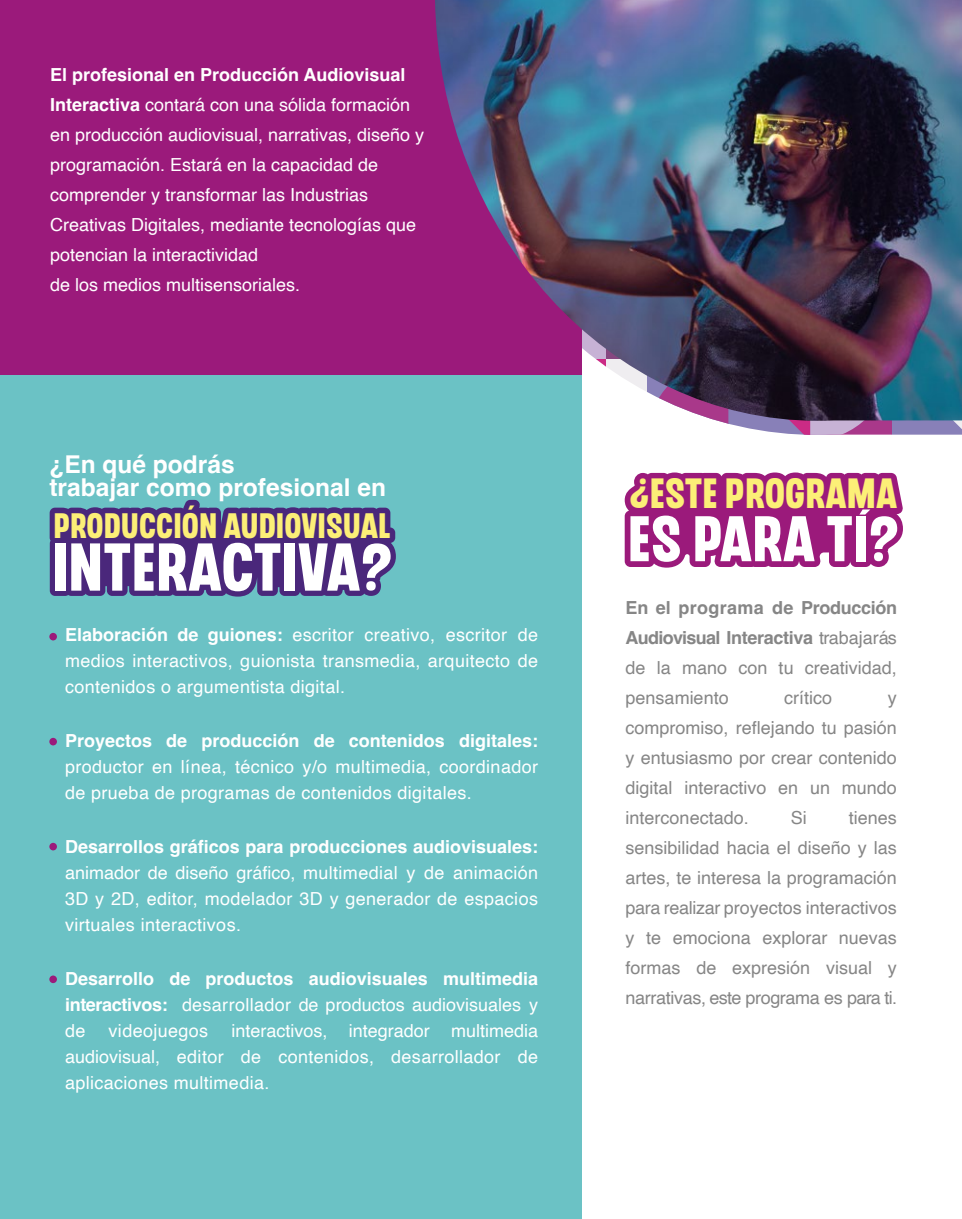
<style>
.page{position:relative;width:962px;height:1219px;background:#fff}
.page>*{position:absolute;margin:0;border:0;box-sizing:border-box;transform-origin:0 0}
.t1{font:67.4px "CHEDROS";letter-spacing:.02em;color:#fff}
.t2{font:64.2px "CHEDROS";letter-spacing:.02em;color:#fff}
.t3{font:42.2px "CHEDROS";letter-spacing:.02em;color:#fcef77}
.t4{font:35.4px "CHEDROS";letter-spacing:.02em;color:#fcef77}
.t5{font:700 24.6px/23.8px "Helvetica";color:#fff}
.t6{font:18px/26px "Helvetica";letter-spacing:.02em;color:#fff;text-align:justify}
.t7{font:18px/30px "Helvetica";color:#868686;text-align:justify}
.t8{font:18px/30px "Helvetica";color:#fff}
.t9{font:700 18px/26px "Helvetica";color:#fff;text-align:justify}
.t10{font:700 18px/30px "Helvetica";letter-spacing:-.02em;color:#868686;text-align:justify}
.s1{font-weight:700}
.s2{font-weight:400}
</style>
<div class="page">
<svg style="left:719px;top:421px;width:243px;height:14px;background:#ae8cbd"></svg>
<div style="left:0;top:0;width:581px;height:1219px;background:#6bc2c5"></div>
<div style="left:0;top:0;width:581px;height:374px;background:#9b1a7b"></div>
<img style="left:435px;top:0;width:527px;height:421px">
<svg style="left:625px;top:472px;width:278px;height:96px;background:#a12883"></svg>
<svg style="left:50px;top:500px;width:346px;height:97px;background:#4d3883"></svg>
<div style="left:49px;top:633px;width:8px;height:7px;background:#9b1a7b;border-radius:50%"></div>
<div style="left:49px;top:738px;width:8px;height:7px;background:#9b1a7b;border-radius:50%"></div>
<div style="left:49px;top:975px;width:8px;height:8px;background:#9b1a7b;border-radius:50%"></div>
<div style="left:49px;top:843px;width:8px;height:7px;background:#9b1a7b;border-radius:50%"></div>
<p class="t8" style="left:50px;top:60px;width:376px"><span class="s1">El profesional en Producción Audiovisual Interactiva</span> contará con una sólida formación en producción audiovisual, narrativas, diseño y programación. Estará en la capacidad de comprender y transformar las Industrias Creativas Digitales, mediante tecnologías que potencian la interactividad<br>de los medios multisensoriales.</p>
<h3 class="t5" style="left:49px;top:455px;width:338px">¿En qué podrás<br>trabajar como profesional en</h3>
<h3 class="t4" style="left:54px;top:505px;width:338px">PRODUCCIÓN AUDIOVISUAL</h3>
<h1 class="t1" style="left:53px;top:529px;width:341px">INTERACTIVA?</h1>
<p class="t6" style="left:65px;top:622px;width:475px"><span class="s1">Elaboración de guiones:</span> escritor creativo, escritor de medios interactivos, guionista transmedia, arquitecto de contenidos o argumentista digital.</p>
<p class="t9" style="left:65px;top:729px;width:475px">Proyectos de producción de contenidos digitales:</p>
<p class="t6" style="left:65px;top:754px;width:475px">productor en línea, técnico y/o multimedia, coordinador de prueba de programas de contenidos digitales.</p>
<p class="t9" style="left:65px;top:835px;width:475px">Desarrollos gráficos para producciones audiovisuales:</p>
<p class="t6" style="left:65px;top:860px;width:475px">animador de diseño gráfico, multimedial y de animación 3D y 2D, editor, modelador 3D y generador de espacios virtuales interactivos.</p>
<p class="t9" style="left:65px;top:967px;width:475px">Desarrollo de productos audiovisuales multimedia interactivos: <span class="s2">desarrollador de productos audiovisuales y de</span></p>
<p class="t6" style="left:65px;top:1018px;width:475px;text-indent:166px">interactivos, integrador multimedia audiovisual, editor de contenidos, desarrollador de aplicaciones multimedia.</p>
<p class="t6" style="left:109px;top:1018px;width:101px">videojuegos</p>
<h3 class="t3" style="left:629px;top:469px;width:269px">¿ESTE PROGRAMA</h3>
<h2 class="t2" style="left:628px;top:502px;width:272px">ES PARA TI?</h2>
<p class="t10" style="left:626px;top:595px;width:273px">En el programa de Producción Audiovisual Interactiva <span class="s2">trabajarás de la mano con tu creatividad, pensamiento</span></p>
<p class="t7" style="left:784px;top:683px;width:50px">crítico</p>
<p class="t7" style="left:626px;top:683px;width:273px;text-indent:262px">y compromiso, reflejando tu pasión y entusiasmo por crear contenido digital interactivo en un mundo interconectado.</p>
<p class="t7" style="left:791px;top:803px;width:18px">Si</p>
<p class="t7" style="left:626px;top:803px;width:273px;text-indent:223px">tienes sensibilidad hacia el diseño y las artes, te interesa la programación para realizar proyectos interactivos y te emociona explorar nuevas formas de expresión visual y narrativas, este programa es para ti.</p>
</div>
